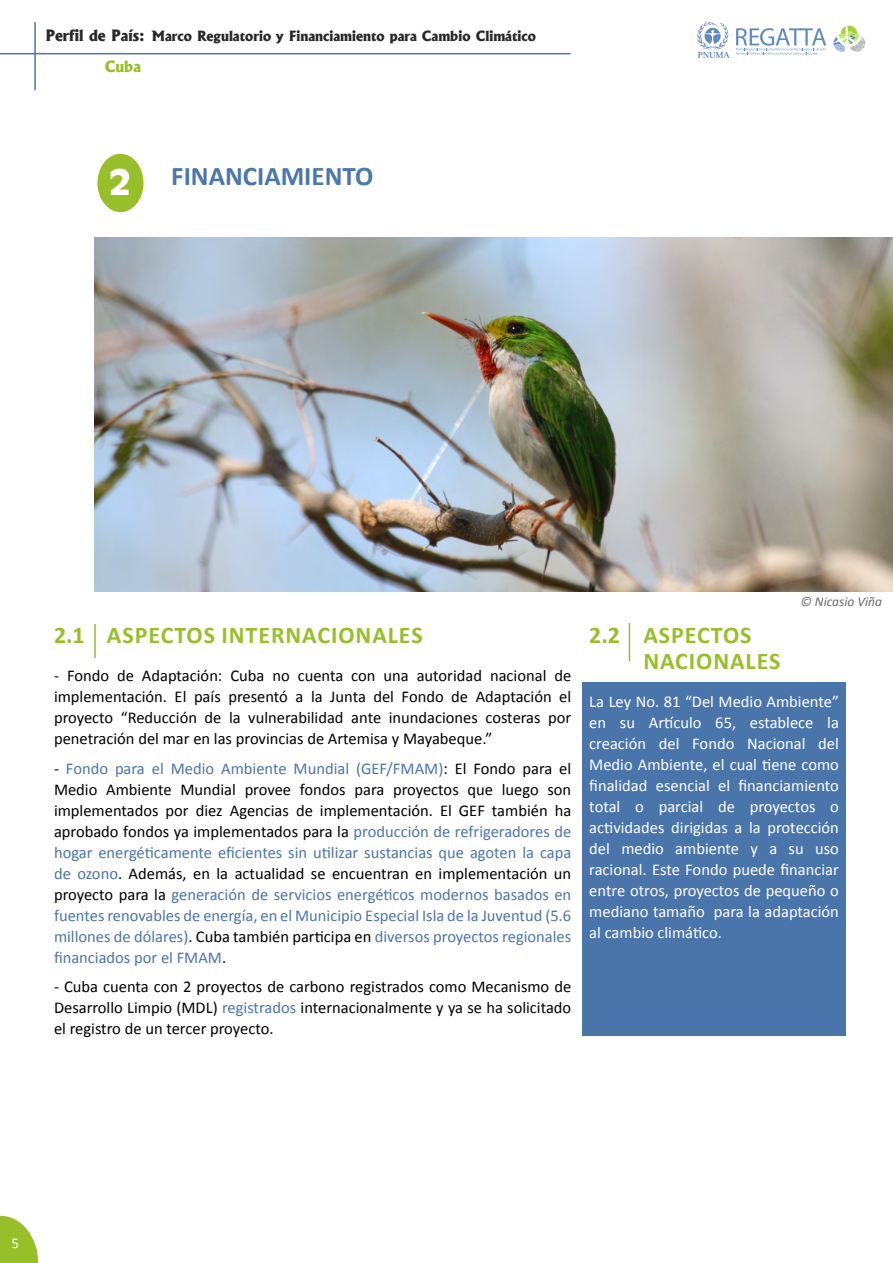
<style>
.page{position:relative;width:893px;height:1263px;background:#fff}
.page>*{position:absolute;margin:0;border:0;box-sizing:border-box;transform-origin:0 0}
.t1{font:700 27px "Calibri";color:#4b77aa}
.t2{font:700 24px/25.5px "Calibri";color:#97bf29}
.t3{font:16.5px/21px "Calibri";color:#4a75ab;text-align:justify}
.t4{font:16.5px/21px "Calibri";color:#000;text-align:justify}
.t5{font:16.5px/21px "Calibri";color:#fff;text-align:justify}
.t6{font:800 15px "Albertus";color:#97bf29}
.t7{font:15px "Calibri";color:#fff}
.t8{font:800 13.5px "Albertus";color:#282829}
.t9{font:italic 13.5px "Calibri";color:#696a6b}
.s1{font-size:15px}
.s2{font-family:"Antique Olive";font-size:34.5px;color:#fff}
.s3{color:#000}
.s4{color:#4a75ab}
</style>
<div class="page">
<img style="left:94px;top:238px;width:799px;height:353px">
<div style="left:97px;top:154px;width:46px;height:58px;background:#97bf29;border-radius:50%"></div>
<hr style="left:94px;top:624px;width:2px;height:34px;background:#97bf29">
<hr style="left:629px;top:623px;width:1px;height:38px;background:#97bf29">
<div style="left:582px;top:682px;width:264px;height:354px;background:#4a75ab"></div>
<svg style="left:0;top:1216px;width:38px;height:47px"></svg>
<hr style="left:34px;top:22px;width:2px;height:68px;background:#4b77aa">
<hr style="left:0;top:53px;width:571px;height:1px;background:#4b77aa">
<svg style="left:697px;top:22px;width:32px;height:36px"></svg>
<svg style="left:736px;top:25px;width:130px;height:31px"></svg>
<p class="t8" style="left:45px;top:27px;width:492px"><span class="s1">Perfil de País:</span> Marco Regulatorio y Financiamiento para Cambio Climático</p>
<p class="t6" style="left:105px;top:57px;width:38px">Cuba</p>
<h1 class="t1" style="left:108px;top:158px;width:266px"><span class="s2">2</span> FINANCIAMIENTO</h1>
<h2 class="t2" style="left:54px;top:622px;width:83px">2.1 ASPECTOS</h2>
<h2 class="t2" style="left:221px;top:622px;width:15px">INTERNACIONALES</h2>
<p class="t4" style="left:54px;top:665px;width:519px">- Fondo de Adaptación: Cuba no cuenta con una autoridad nacional de implementación. El país presentó a la Junta del Fondo de Adaptación el proyecto “Reducción de la vulnerabilidad ante inundaciones costeras por penetración del mar en las provincias de Artemisa y Mayabeque.”</p>
<p class="t3" style="left:54px;top:758px;width:519px"><span class="s3">-</span> Fondo para el Medio Ambiente Mundial (GEF/FMAM)<span class="s3">: El Fondo para el Medio Ambiente Mundial provee fondos para proyectos que luego son implementados por diez Agencias de implementación. El GEF también ha aprobado fondos ya implementados para la</span> producción de refrigeradores de hogar energéticamente eficientes sin utilizar sustancias que agoten la capa de ozono<span class="s3">. Además, en la actualidad se encuentran en implementación un proyecto para la</span> generación de servicios energéticos modernos basados en fuentes renovables de energía, en el Municipio Especial Isla de la Juventud (5.6 millones de dólares)<span class="s3">. Cuba también participa en</span> diversos proyectos regionales financiados por el FMAM<span class="s3">.</span></p>
<p class="t4" style="left:54px;top:976px;width:519px">- Cuba cuenta con 2 proyectos de carbono registrados como Mecanismo de Desarrollo Limpio (MDL) <span class="s4">registrados</span> internacionalmente y ya se ha solicitado el registro de un tercer proyecto.</p>
<p class="t9" style="left:801px;top:593px;width:83px">© Nicasio Viña</p>
<h2 class="t2" style="left:589px;top:622px;width:84px">2.2 ASPECTOS<br>NACIONALES</h2>
<p class="t5" style="left:589px;top:691px;width:251px">La Ley No. 81 “Del Medio Ambiente” en su Artículo 65, establece la creación del Fondo Nacional del Medio Ambiente, el cual tiene como finalidad esencial el financiamiento total o parcial de proyectos o actividades dirigidas a la protección del medio ambiente y a su uso racional. Este Fondo puede financiar entre otros, proyectos de pequeño o mediano tamaño para la adaptación al cambio climático.</p>
<p class="t7" style="left:11px;top:1233px;width:9px">5</p>
</div>
